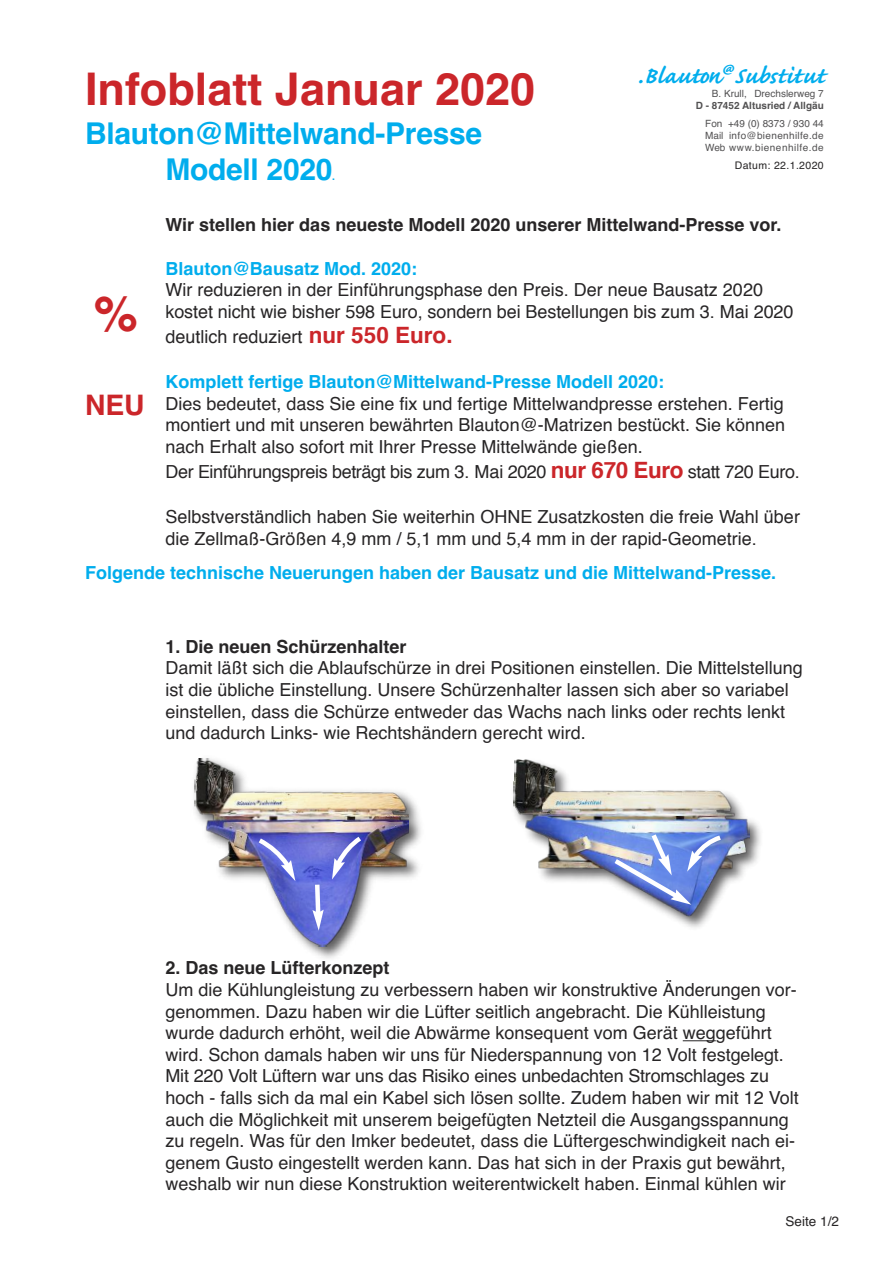
<style>
.page{position:relative;width:893px;height:1263px;background:#fff}
.page>*{position:absolute;margin:0;border:0;box-sizing:border-box;transform-origin:0 0}
.t1{font:700 49.05px "Helvetica";color:#cb262a}
.t2{font:700 45px "Helvetica";color:#cb262a}
.t3{font:700 30px/36px "Helvetica";letter-spacing:-.01em;color:#00aded}
.t4{font:700 29.55px "Caflisch Script";letter-spacing:.025em;color:#00aded}
.t5{font:700 28.2px "Helvetica";color:#cb262a}
.t6{font:18px/21.6px "Helvetica";color:#272526}
.t7{font:700 18px "Helvetica";color:#00aded}
.t8{font:700 18px "Helvetica";color:#272526}
.t9{font:18px "Helvetica";letter-spacing:-.02em;color:#272526}
.t10{font:13.5px "Helvetica";color:#272526}
.t11{font:10.5px "Helvetica";letter-spacing:.035em;color:#272526}
.t12{font:700 10.5px "Helvetica";color:#00aded}
.t13{font:10.05px/12px "Helvetica";color:#525152;text-align:justify}
.t14{font:700 10.05px "Helvetica";color:#525152}
.s1{font-weight:700;font-size:22.5px;color:#cb262a}
</style>
<div class="page">
<img style="left:672px;top:820px;width:89px;height:108px">
<img style="left:513px;top:759px;width:238px;height:158px">
<img style="left:307px;top:797px;width:114px;height:162px">
<img style="left:194px;top:758px;width:215px;height:190px">
<svg style="left:254px;top:834px;width:41px;height:47px;background:#7b7fca"></svg>
<svg style="left:332px;top:832px;width:34px;height:47px;background:#7478c7"></svg>
<svg style="left:312px;top:880px;width:12px;height:51px"></svg>
<img style="left:609px;top:829px;width:117px;height:76px">
<hr style="left:683px;top:1040px;width:33px;height:1px;background:#272526">
<h2 class="t2" style="left:85px;top:63px;width:452px">Infoblatt Januar 2020</h2>
<h3 class="t3" style="left:165px;top:116px;width:318px;text-indent:-80px">Blauton@Mittelwand-Presse<br>Modell 2020</h3>
<p class="t12" style="left:332px;top:170px;width:4px">.</p>
<h3 class="t4" style="left:638px;top:56px;width:189px">.Blauton<sup>@</sup>Substitut</h3>
<p class="t13" style="left:712px;top:87px;width:113px">B. Krull, Drechslerweg 7</p>
<p class="t14" style="left:696px;top:100px;width:129px">D - 87452 Altusried / Allgäu</p>
<p class="t13" style="left:705px;top:117px;width:120px">Fon +49 (0) 8373 / 930 44<br>Mail info@bienenhilfe.de Web www.bienenhilfe.de</p>
<p class="t11" style="left:735px;top:160px;width:90px">Datum: 22.1.2020</p>
<h1 class="t1" style="left:94px;top:285px;width:45px">%</h1>
<h3 class="t5" style="left:85px;top:389px;width:61px">NEU</h3>
<p class="t8" style="left:165px;top:215px;width:618px">Wir stellen hier das neueste Modell 2020 unserer Mittelwand-Presse vor.</p>
<p class="t7" style="left:165px;top:258px;width:253px">Blauton@Bausatz Mod. 2020:</p>
<p class="t6" style="left:165px;top:281px;width:630px">Wir reduzieren in der Einführungsphase den Preis. Der neue Bausatz 2020 kostet nicht wie bisher 598 Euro, sondern bei Bestellungen bis zum 3. Mai 2020</p>
<p class="t6" style="left:165px;top:327px;width:289px">deutlich reduziert <span class="s1">nur 550 Euro.</span></p>
<p class="t7" style="left:165px;top:371px;width:500px">Komplett fertige Blauton@Mittelwand-Presse Modell 2020:</p>
<p class="t6" style="left:165px;top:393px;width:621px;text-align:justify">Dies bedeutet, dass Sie eine fix und fertige Mittelwandpresse erstehen. Fertig montiert und mit unseren bewährten Blauton@-Matrizen bestückt. Sie können nach Erhalt also sofort mit Ihrer Presse Mittelwände gießen.</p>
<p class="t9" style="left:165px;top:464px;width:636px">Der Einführungspreis beträgt bis zum 3. Mai 2020 <span class="s1">nur 670 Euro</span> statt 720 Euro.</p>
<p class="t6" style="left:165px;top:507px;width:636px">Selbstverständlich haben Sie weiterhin OHNE Zusatzkosten die freie Wahl über die Zellmaß-Größen 4,9 mm / 5,1 mm und 5,4 mm in der rapid-Geometrie.</p>
<p class="t7" style="left:85px;top:563px;width:693px">Folgende technische Neuerungen haben der Bausatz und die Mittelwand-Presse.</p>
<p class="t8" style="left:165px;top:636px;width:243px">1. Die neuen Schürzenhalter</p>
<p class="t6" style="left:165px;top:657px;width:639px">Damit läßt sich die Ablaufschürze in drei Positionen einstellen. Die Mittelstellung ist die übliche Einstellung. Unsere Schürzenhalter lassen sich aber so variabel einstellen, dass die Schürze entweder das Wachs nach links oder rechts lenkt und dadurch Links- wie Rechtshändern gerecht wird.</p>
<p class="t8" style="left:165px;top:958px;width:226px">2. Das neue Lüfterkonzept</p>
<p class="t6" style="left:165px;top:979px;width:635px">Um die Kühlungleistung zu verbessern haben wir konstruktive Änderungen vor&shy;genommen. Dazu haben wir die Lüfter seitlich angebracht. Die Kühlleistung wurde dadurch erhöht, weil die Abwärme konsequent vom Gerät weggeführt wird. Schon damals haben wir uns für Niederspannung von 12 Volt festgelegt.<br>Mit 220 Volt Lüftern war uns das Risiko eines unbedachten Stromschlages zu hoch - falls sich da mal ein Kabel sich lösen sollte. Zudem haben wir mit 12 Volt auch die Möglichkeit mit unserem beigefügten Netzteil die Ausgangsspannung zu regeln. Was für den Imker bedeutet, dass die Lüftergeschwindigkeit nach ei&shy;genem Gusto eingestellt werden kann. Das hat sich in der Praxis gut bewährt, weshalb wir nun diese Konstruktion weiterentwickelt haben. Einmal kühlen wir</p>
<p class="t10" style="left:786px;top:1213px;width:55px">Seite 1/2</p>
</div>
